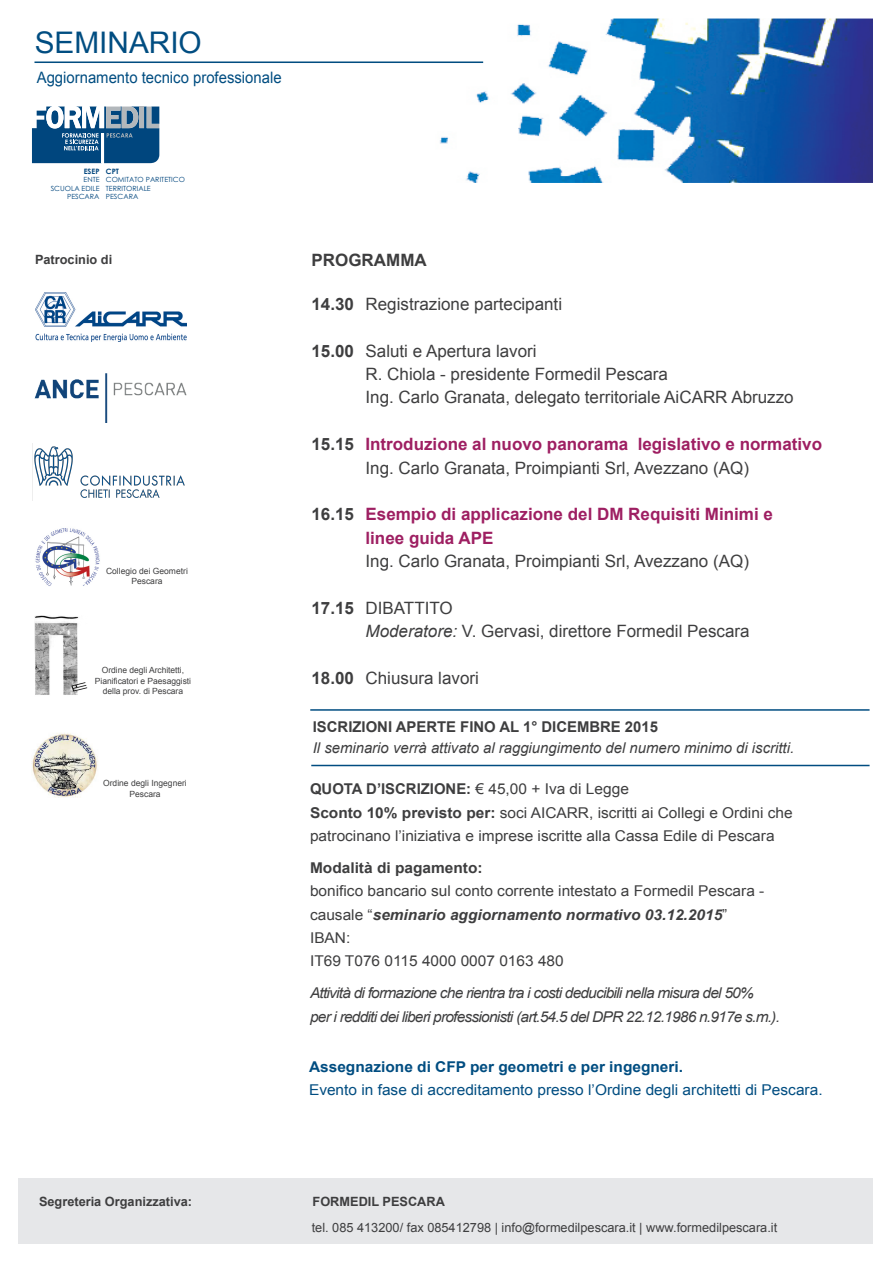
<style>
.page{position:relative;width:893px;height:1263px;background:#fff}
.page>*{position:absolute;margin:0;border:0;box-sizing:border-box;transform-origin:0 0}
.t1{font:29.7px "Arial";color:#014d81}
.t2{font:16.95px/23.4px "Arial";color:#3e3e3f}
.t3{font:700 16.95px/23.4px "Arial";color:#9e1f62}
.t4{font:700 16.95px "Arial";color:#3e3e3f}
.t5{font:15.75px "Arial";color:#014d81;scale:.94 1}
.t6{font:14.85px/23.4px "Arial";color:#3e3e3f;scale:1.04 1}
.t7{font:italic 14.85px/23.4px "Arial";letter-spacing:-.05em;color:#3e3e3f;scale:1.04 1}
.t8{font:14.85px/23.4px "Arial";color:#014d81;scale:1.04 1}
.t9{font:italic 14.85px/21.3px "Arial";color:#3e3e3f}
.t10{font:12.75px/25.5px "Arial";color:#3e3e3f}
.t11{font:700 12.75px "Arial";color:#3e3e3f}
.t12{font:8.55px/10.2px "Arial";letter-spacing:-.005em;color:#3e3e3f;text-align:center}
.t13{font:700 7.35px "Century Gothic";color:#00467e}
.t14{font:7.05px/8.6px "Century Gothic";color:#00467e;text-align:right}
.s1{font-weight:700}
.s2{color:#3e3e3f}
.s3{font-weight:400;color:#3e3e3f}
.s4{font-style:italic}
.s5{font-weight:700;font-style:normal}
.s6{font-weight:700;font-style:italic}
</style>
<div class="page">
<hr style="left:310px;top:709px;width:560px;height:2px;background:#014d81">
<hr style="left:311px;top:765px;width:559px;height:1px;background:#014d81">
<img style="left:440px;top:19px;width:432px;height:163px">
<div style="left:18px;top:1178px;width:854px;height:65px;background:#e6e7e9"></div>
<hr style="left:34px;top:61px;width:449px;height:2px;background:#014d81">
<img style="left:35px;top:293px;width:152px;height:48px">
<img style="left:31px;top:733px;width:67px;height:64px">
<img style="left:35px;top:528px;width:65px;height:58px">
<img style="left:34px;top:616px;width:53px;height:79px">
<img style="left:34px;top:374px;width:153px;height:48px">
<img style="left:32px;top:444px;width:153px;height:57px">
<svg style="left:32px;top:107px;width:127px;height:56px"></svg>
<p class="t1" style="left:35px;top:23px;width:169px">SEMINARIO</p>
<p class="t5" style="left:37px;top:67px;width:262px">Aggiornamento tecnico professionale</p>
<p class="t13" style="left:84px;top:165px;width:17px">ESEP</p>
<p class="t14" style="left:51px;top:175px;width:50px">ENTE<br>SCUOLA EDILE<br>PESCARA</p>
<p class="t13" style="left:106px;top:165px;width:15px">CPT</p>
<p class="t14" style="left:106px;top:175px;width:80px;text-align:left">COMITATO PARITETICO<br>TERRITORIALE<br>PESCARA</p>
<p class="t11" style="left:35px;top:251px;width:79px">Patrocinio di</p>
<p class="t12" style="left:106px;top:566px;width:83px">Collegio dei Geometri<br>Pescara</p>
<p class="t12" style="left:95px;top:665px;width:98px">Ordine degli Architetti,<br>Pianificatori e Paesaggisti della prov. di Pescara</p>
<p class="t12" style="left:103px;top:778px;width:85px">Ordine degli Ingegneri<br>Pescara</p>
<p class="t4" style="left:312px;top:249px;width:117px">PROGRAMMA</p>
<p class="t2" style="left:312px;top:292px;width:252px"><span class="s1">14.30</span> Registrazione partecipanti</p>
<p class="t2" style="left:366px;top:339px;width:430px;text-indent:-54px"><span class="s1">15.00</span> Saluti e Apertura lavori<br>R. Chiola - presidente Formedil Pescara<br>Ing. Carlo Granata, delegato territoriale AiCARR Abruzzo</p>
<p class="t3" style="left:366px;top:433px;width:458px;text-indent:-54px"><span class="s2">15.15</span> Introduzione al nuovo panorama legislativo e normativo<br><span class="s3">Ing. Carlo Granata, Proimpianti Srl, Avezzano (AQ)</span></p>
<p class="t3" style="left:366px;top:503px;width:409px;text-indent:-54px"><span class="s2">16.15</span> Esempio di applicazione del DM Requisiti Minimi e linee guida APE<br><span class="s3">Ing. Carlo Granata, Proimpianti Srl, Avezzano (AQ)</span></p>
<p class="t2" style="left:366px;top:596px;width:386px;text-indent:-54px"><span class="s1">17.15</span> DIBATTITO<br><span class="s4">Moderatore:</span> V. Gervasi, direttore Formedil Pescara</p>
<p class="t2" style="left:312px;top:667px;width:169px"><span class="s1">18.00</span> Chiusura lavori</p>
<p class="t9" style="left:313px;top:716px;width:483px"><span class="s5">ISCRIZIONI APERTE FINO AL 1° DICEMBRE 2015<br></span>Il seminario verrà attivato al raggiungimento del numero minimo di iscritti.</p>
<p class="t6" style="left:310px;top:777px;width:466px"><span class="s1">QUOTA D’ISCRIZIONE:</span> € 45,00 + Iva di Legge<br><span class="s1">Sconto 10% previsto per:</span> soci AICARR, iscritti ai Collegi e Ordini che patrocinano l’iniziativa e imprese iscritte alla Cassa Edile di Pescara</p>
<p class="t6" style="left:310px;top:856px;width:438px"><span class="s1">Modalità di pagamento:<br></span>bonifico bancario sul conto corrente intestato a Formedil Pescara - causale “<span class="s6">seminario aggiornamento normativo 03.12.2015</span>” IBAN:<br>IT69 T076 0115 4000 0007 0163 480</p>
<p class="t7" style="left:310px;top:981px;width:453px">Attività di formazione che rientra tra i costi deducibili nella misura del 50%<br>per i redditi dei liberi professionisti (art.54.5 del DPR 22.12.1986 n.917e s.m.).</p>
<p class="t8" style="left:309px;top:1055px;width:495px"><span class="s1">Assegnazione di CFP per geometri e per ingegneri.<br></span>Evento in fase di accreditamento presso l’Ordine degli architetti di Pescara.</p>
<p class="t11" style="left:39px;top:1193px;width:155px">Segreteria Organizzativa:</p>
<p class="t10" style="left:312px;top:1189px;width:467px"><span class="s1">FORMEDIL PESCARA<br></span>tel. 085 413200/ fax 085412798 | info@formedilpescara.it | www.formedilpescara.it</p>
</div>
